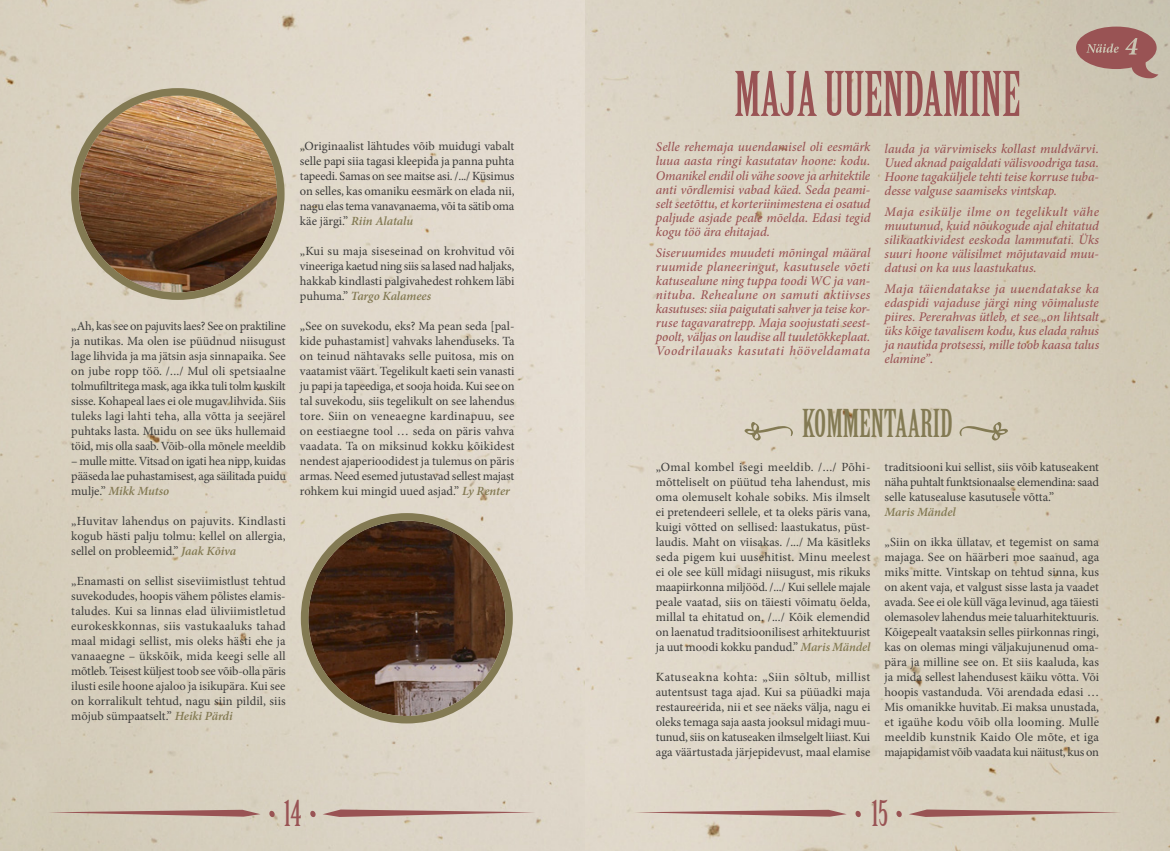
<style>
.page{position:relative;width:1170px;height:851px;background:#fff}
.page>*{position:absolute;margin:0;border:0;box-sizing:border-box;transform-origin:0 0}
.t1{font:60px "Birch Std";color:#995354}
.t2{font:37.5px "Birch Std";color:#837a53}
.t3{font:35px "Birch Std";color:#995354}
.t4{font:italic 500 13.25px/14px "Minion Pro";letter-spacing:-.005em;color:#995354;text-align:justify}
.t5{font:12.5px/15px "Minion Pro";letter-spacing:-.01em;color:#3c3c3b;text-align:justify}
.t6{font:italic 600 12.5px "Minion Pro";letter-spacing:-.01em;color:#837a53}
.s1{font-weight:600;font-style:italic;color:#837a53}
</style>
<div class="page">
<img style="left:0;top:0;width:1169px;height:850px">
<svg style="left:48px;top:809px;width:212px;height:7px"></svg>
<svg style="left:268px;top:810px;width:7px;height:7px"></svg>
<svg style="left:309px;top:810px;width:7px;height:7px"></svg>
<svg style="left:322px;top:809px;width:213px;height:7px"></svg>
<svg style="left:634px;top:809px;width:212px;height:7px"></svg>
<svg style="left:854px;top:810px;width:7px;height:7px"></svg>
<svg style="left:895px;top:810px;width:7px;height:7px"></svg>
<svg style="left:908px;top:809px;width:213px;height:7px"></svg>
<svg style="left:959px;top:422px;width:48px;height:18px"></svg>
<svg style="left:744px;top:422px;width:48px;height:18px"></svg>
<img style="left:79px;top:96px;width:198px;height:196px">
<div style="left:71px;top:88px;width:213px;height:212px;border:8px solid #837a53;border-radius:50%"></div>
<img style="left:308px;top:520px;width:197px;height:195px">
<div style="left:301px;top:513px;width:212px;height:210px;border:8px solid #837a53;border-radius:50%"></div>
<svg style="left:1075px;top:27px;width:83px;height:51px;background:#aa7b75"></svg>
<p class="t5" style="left:71px;top:318px;width:216px">„Ah, kas see on pajuvits laes? See on praktiline ja nutikas. Ma olen ise püüdnud niisugust lage lihvida ja ma jätsin asja sinnapaika. See on jube ropp töö. /.../ Mul oli spetsiaalne tolmufiltritega mask, aga ikka tuli tolm kuskilt sisse. Kohapeal laes ei ole mugav lihvida. Siis tuleks lagi lahti teha, alla võtta ja seejärel puhtaks lasta. Muidu on see üks hullemaid töid, mis olla saab. Võib-olla mõnele meeldib</p>
<p class="t5" style="left:71px;top:453px;width:216px">– mulle mitte. Vitsad on igati hea nipp, kuidas pääseda lae puhastamisest, aga säilitada puidu mulje.” <span class="s1">Mikk Mutso</span></p>
<p class="t5" style="left:71px;top:513px;width:216px">„Huvitav lahendus on pajuvits. Kindlasti kogub hästi palju tolmu: kellel on allergia, sellel on probleemid.” <span class="s1">Jaak Kõiva</span></p>
<p class="t5" style="left:71px;top:573px;width:216px">„Enamasti on sellist siseviimistlust tehtud suvekodudes, hoopis vähem põlistes elamis&shy;taludes. Kui sa linnas elad üliviimistletud eurokeskkonnas, siis vastukaaluks tahad maal midagi sellist, mis oleks hästi ehe ja vanaaegne – ükskõik, mida keegi selle all mõtleb. Teisest küljest toob see võib-olla päris ilusti esile hoone ajaloo ja isikupära. Kui see on korralikult tehtud, nagu siin pildil, siis mõjub sümpaatselt.” <span class="s1">Heiki Pärdi</span></p>
<p class="t5" style="left:300px;top:138px;width:216px">„Originaalist lähtudes võib muidugi vabalt selle papi siia tagasi kleepida ja panna puhta tapeedi. Samas on see maitse asi. /.../ Küsimus on selles, kas omaniku eesmärk on elada nii, nagu elas tema vanavanaema, või ta sätib oma käe järgi.” <span class="s1">Riin Alatalu</span></p>
<p class="t5" style="left:300px;top:243px;width:216px">„Kui su maja siseseinad on krohvitud või vineeriga kaetud ning siis sa lased nad haljaks, hakkab kindlasti palgivahedest rohkem läbi puhuma.” <span class="s1">Targo Kalamees</span></p>
<p class="t5" style="left:300px;top:318px;width:216px">„See on suvekodu, eks? Ma pean seda [pal&shy;kide puhastamist] vahvaks lahenduseks. Ta on teinud nähtavaks selle puitosa, mis on vaatamist väärt. Tegelikult kaeti sein vanasti ju papi ja tapeediga, et sooja hoida. Kui see on tal suvekodu, siis tegelikult on see lahendus tore. Siin on veneaegne kardinapuu, see on eestiaegne tool … seda on päris vahva vaadata. Ta on miksinud kokku kõikidest nendest ajaperioodidest ja tulemus on päris armas. Need esemed jutustavad sellest majast rohkem kui mingid uued asjad.” <span class="s1">Ly Renter</span></p>
<h1 class="t1" style="left:734px;top:60px;width:288px">MAJA UUENDAMINE</h1>
<p class="t4" style="left:656px;top:140px;width:216px">Selle rehemaja uuendamisel oli eesmärk luua aasta ringi kasutatav hoone: kodu.<br>Omanikel endil oli vähe soove ja arhitektile anti võrdlemisi vabad käed. Seda peami&shy;selt seetõttu, et korteriinimestena ei osatud paljude asjade peale mõelda. Edasi tegid kogu töö ära ehitajad.</p>
<p class="t4" style="left:656px;top:245px;width:216px">Siseruumides muudeti mõningal määral ruumide planeeringut, kasutusele võeti katusealune ning tuppa toodi WC ja van&shy;nituba. Rehealune on samuti aktiivses kasutuses: siia paigutati sahver ja teise kor&shy;ruse tagavaratrepp. Maja soojustati seest&shy;poolt, väljas on laudise all tuuletõkkeplaat.<br>Voodrilauaks kasutati hööveldamata</p>
<p class="t4" style="left:884px;top:141px;width:216px">lauda ja värvimiseks kollast muldvärvi.<br>Uued aknad paigaldati välisvoodriga tasa.<br>Hoone tagaküljele tehti teise korruse tuba&shy;desse valguse saamiseks vintskap.</p>
<p class="t4" style="left:884px;top:204px;width:216px">Maja esikülje ilme on tegelikult vähe muutunud, kuid nõukogude ajal ehitatud silikaatkividest eeskoda lammutati. Üks suuri hoone välisilmet mõjutavaid muu&shy;datusi on ka uus laastukatus.</p>
<p class="t4" style="left:884px;top:282px;width:216px">Maja täiendatakse ja uuendatakse ka edaspidi vajaduse järgi ning võimaluste piires. Pererahvas ütleb, et see „on lihtsalt üks kõige tavalisem kodu, kus elada rahus ja nautida protsessi, mille toob kaasa talus elamine”.</p>
<h2 class="t2" style="left:802px;top:402px;width:152px">KOMMENTAARID</h2>
<p class="t5" style="left:656px;top:459px;width:216px">„Omal kombel isegi meeldib. /.../ Põhi&shy;mõtteliselt on püütud teha lahendust, mis oma olemuselt kohale sobiks. Mis ilmselt ei pretendeeri sellele, et ta oleks päris vana, kuigi võtted on sellised: laastukatus, püst&shy;laudis. Maht on viisakas. /.../ Ma käsitleks seda pigem kui uusehitist. Minu meelest ei ole see küll midagi niisugust, mis rikuks maapiirkonna miljööd. /.../ Kui sellele majale peale vaatad, siis on täiesti võimatu öelda, millal ta ehitatud on. /.../ Kõik elemendid on laenatud traditsioonilisest arhitektuurist ja uut moodi kokku pandud.” <span class="s1">Maris Mändel</span></p>
<p class="t5" style="left:656px;top:669px;width:216px">Katuseakna kohta: „Siin sõltub, millist autentsust taga ajad. Kui sa püüadki maja restaureerida, nii et see näeks välja, nagu ei oleks temaga saja aasta jooksul midagi muu&shy;tunud, siis on katuseaken ilmselgelt liiast. Kui aga väärtustada järjepidevust, maal elamise</p>
<p class="t5" style="left:884px;top:459px;width:216px">traditsiooni kui sellist, siis võib katuseakent näha puhtalt funktsionaalse elemendina: saad selle katusealuse kasutusele võtta.”</p>
<p class="t6" style="left:884px;top:503px;width:73px">Maris Mändel</p>
<p class="t5" style="left:884px;top:534px;width:216px">„Siin on ikka üllatav, et tegemist on sama majaga. See on häärberi moe saanud, aga miks mitte. Vintskap on tehtud sinna, kus on akent vaja, et valgust sisse lasta ja vaadet avada. See ei ole küll väga levinud, aga täiesti olemasolev lahendus meie taluarhitektuuris.<br>Kõigepealt vaataksin selles piirkonnas ringi, kas on olemas mingi väljakujunenud oma&shy;pära ja milline see on. Et siis kaaluda, kas ja mida sellest lahendusest käiku võtta. Või hoopis vastanduda. Või arendada edasi … Mis omanikke huvitab. Ei maksa unustada, et igaühe kodu võib olla looming. Mulle meeldib kunstnik Kaido Ole mõte, et iga majapidamist võib vaadata kui näitust, kus on</p>
<h3 class="t3" style="left:284px;top:793px;width:18px">14</h3>
<h3 class="t3" style="left:871px;top:793px;width:18px">15</h3>
</div>
